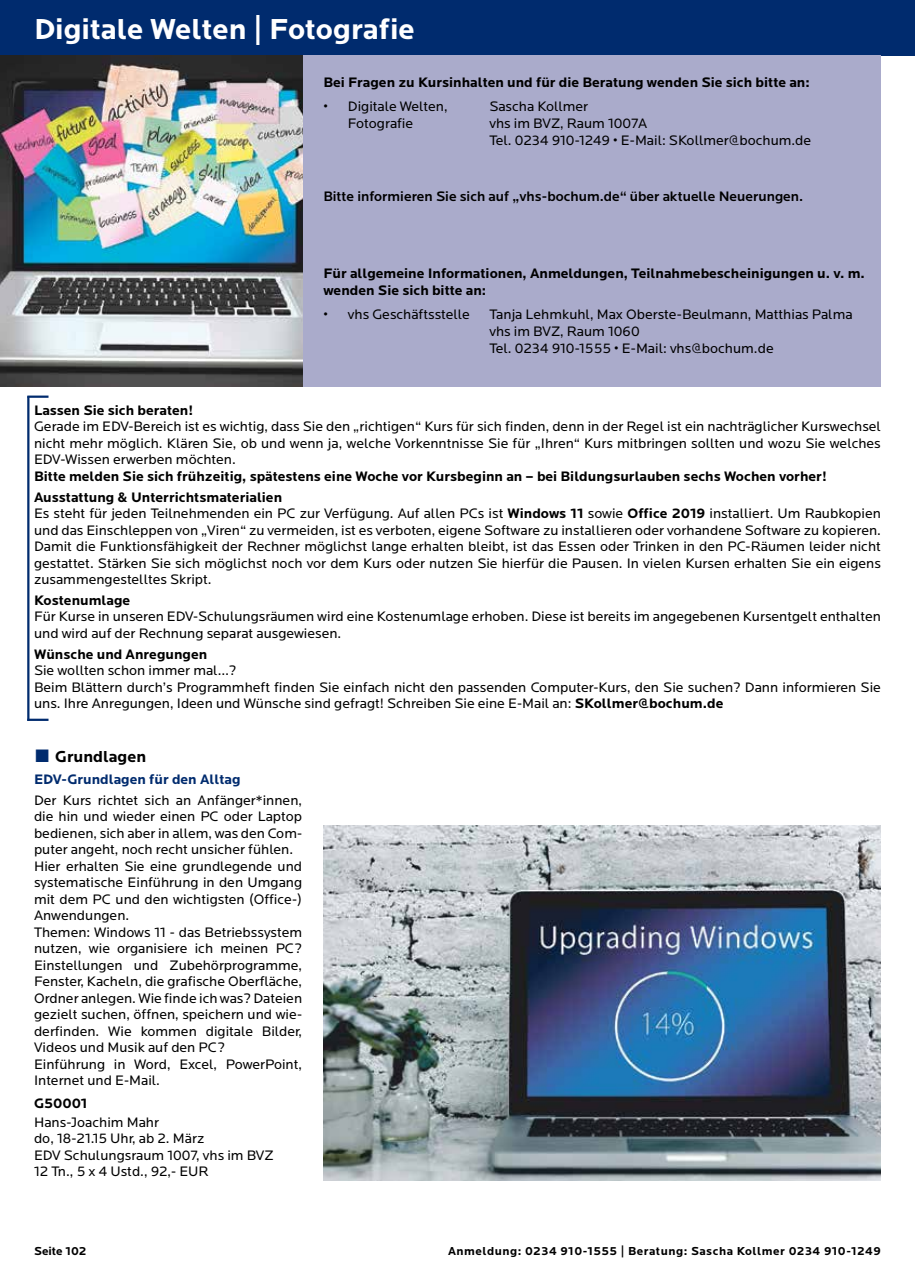
<style>
.page{position:relative;width:915px;height:1276px;background:#fff}
.page>*{position:absolute;margin:0;border:0;box-sizing:border-box;transform-origin:0 0}
.t1{font:700 30px "Locator";color:#fff}
.t2{font:700 16.5px "Locator";color:#000}
.t3{font:14.25px/16.5px "Locator";color:#000}
.t4{font:700 14.25px/17.2px "Locator";color:#000}
.t5{font:500 14.25px "Locator";color:#000}
.t6{font:700 14.25px "Locator";color:#002b6e}
.t7{font:700 12px "Locator";letter-spacing:.04em;color:#000}
.t8{font:700 12px "Locator";color:#000}
.s1{font-weight:700}
.s2{font-family:"Arial";font-weight:400;font-size:27px;color:#002b6e}
</style>
<div class="page">
<div style="left:0;top:0;width:914px;height:55px;background:#002b6e"></div>
<div style="left:0;top:55px;width:880px;height:332px;background:#aaabcb"></div>
<hr style="left:27px;top:395px;width:21px;height:3px;background:#002b6e">
<hr style="left:27px;top:718px;width:21px;height:3px;background:#002b6e">
<hr style="left:27px;top:396px;width:2px;height:325px;background:#002b6e">
<img style="left:0;top:55px;width:302px;height:331px">
<img style="left:323px;top:826px;width:557px;height:354px">
<h1 class="t1" style="left:34px;top:12px;width:382px">Digitale Welten | Fotografie</h1>
<p class="t4" style="left:323px;top:74px;width:487px">Bei Fragen zu Kursinhalten und für die Beratung wenden Sie sich bitte an:</p>
<p class="t3" style="left:323px;top:98px;width:126px">• Digitale Welten,</p>
<p class="t3" style="left:489px;top:98px;width:100px">Sascha Kollmer</p>
<p class="t3" style="left:348px;top:116px;width:67px">Fotografie</p>
<p class="t3" style="left:489px;top:115px;width:323px;line-height:17.2px">vhs im BVZ, Raum 1007A<br>Tel. 0234 910-1249 • E-Mail: SKollmer@bochum.de</p>
<p class="t5" style="left:323px;top:188px;width:481px">Bitte informieren Sie sich auf „vhs-bochum.de“ über aktuelle Neuerungen.</p>
<p class="t4" style="left:323px;top:265px;width:542px">Für allgemeine Informationen, Anmeldungen, Teilnahmebescheinigungen u. v. m. wenden Sie sich bitte an:</p>
<p class="t3" style="left:323px;top:306px;width:148px">• vhs Geschäftsstelle</p>
<p class="t3" style="left:489px;top:306px;width:364px;line-height:17.2px">Tanja Lehmkuhl, Max Oberste-Beulmann, Matthias Palma vhs im BVZ, Raum 1060<br>Tel. 0234 910-1555 • E-Mail: vhs@bochum.de</p>
<p class="t4" style="left:34px;top:402px;width:161px">Lassen Sie sich beraten!</p>
<p class="t3" style="left:34px;top:419px;width:848px;text-align:justify">Gerade im EDV-Bereich ist es wichtig, dass Sie den „richtigen“ Kurs für sich finden, denn in der Regel ist ein nachträglicher Kurswechsel nicht mehr möglich. Klären Sie, ob und wenn ja, welche Vorkenntnisse Sie für „Ihren“ Kurs mitbringen sollten und wozu Sie welches EDV-Wissen erwerben möchten.</p>
<p class="t4" style="left:34px;top:466px;width:794px;line-height:20.7px">Bitte melden Sie sich frühzeitig, spätestens eine Woche vor Kursbeginn an – bei Bildungsurlauben sechs Wochen vorher!<br>Ausstattung &amp; Unterrichtsmaterialien</p>
<p class="t3" style="left:34px;top:505px;width:848px;text-align:justify">Es steht für jeden Teilnehmenden ein PC zur Verfügung. Auf allen PCs ist <span class="s1">Windows 11</span> sowie <span class="s1">Office 2019</span> installiert. Um Raubkopien und das Einschleppen von „Viren“ zu vermeiden, ist es verboten, eigene Software zu installieren oder vorhandene Software zu kopieren.<br>Damit die Funktionsfähigkeit der Rechner möglichst lange erhalten bleibt, ist das Essen oder Trinken in den PC-Räumen leider nicht gestattet. Stärken Sie sich möglichst noch vor dem Kurs oder nutzen Sie hierfür die Pausen. In vielen Kursen erhalten Sie ein eigens zusammengestelltes Skript.</p>
<p class="t4" style="left:34px;top:592px;width:98px">Kostenumlage</p>
<p class="t3" style="left:34px;top:609px;width:848px">Für Kurse in unseren EDV-Schulungsräumen wird eine Kostenumlage erhoben. Diese ist bereits im angegebenen Kursentgelt enthalten und wird auf der Rechnung separat ausgewiesen.</p>
<p class="t4" style="left:34px;top:645px;width:175px">Wünsche und Anregungen</p>
<p class="t3" style="left:34px;top:662px;width:848px">Sie wollten schon immer mal…?<br>Beim Blättern durch’s Programmheft finden Sie einfach nicht den passenden Computer-Kurs, den Sie suchen? Dann informieren Sie uns. Ihre Anregungen, Ideen und Wünsche sind gefragt! Schreiben Sie eine E-Mail an: <span class="s1">SKollmer@bochum.de</span></p>
<p class="t2" style="left:34px;top:747px;width:114px"><span class="s2">■</span> Grundlagen</p>
<p class="t6" style="left:34px;top:771px;width:208px">EDV-Grundlagen für den Alltag</p>
<p class="t3" style="left:34px;top:792px;width:269px">Der Kurs richtet sich an Anfänger*innen, die hin und wieder einen PC oder Laptop bedienen, sich aber in allem, was den Com&shy;puter angeht, noch recht unsicher fühlen.<br>Hier erhalten Sie eine grundlegende und systematische Einführung in den Umgang mit dem PC und den wichtigsten (Office-)<br>Anwendungen.<br>Themen: Windows 11 - das Betriebssystem nutzen, wie organisiere ich meinen PC?<br>Einstellungen und Zubehörprogramme, Fenster, Kacheln, die grafische Oberfläche, Ordner anlegen. Wie finde ich was? Dateien gezielt suchen, öffnen, speichern und wie&shy;derfinden. Wie kommen digitale Bilder, Videos und Musik auf den PC?<br>Einführung in Word, Excel, PowerPoint, Internet und E-Mail.</p>
<p class="t4" style="left:34px;top:1095px;width:55px">G50001</p>
<p class="t3" style="left:34px;top:1114px;width:241px">Hans-Joachim Mahr<br>do, 18-21.15 Uhr, ab 2. März<br>EDV Schulungsraum 1007, vhs im BVZ<br>12 Tn., 5 x 4 Ustd., 92,- EUR</p>
<p class="t8" style="left:34px;top:1244px;width:54px">Seite 102</p>
<p class="t7" style="left:448px;top:1244px;width:434px">Anmeldung: 0234 910-1555 | Beratung: Sascha Kollmer 0234 910-1249</p>
</div>
